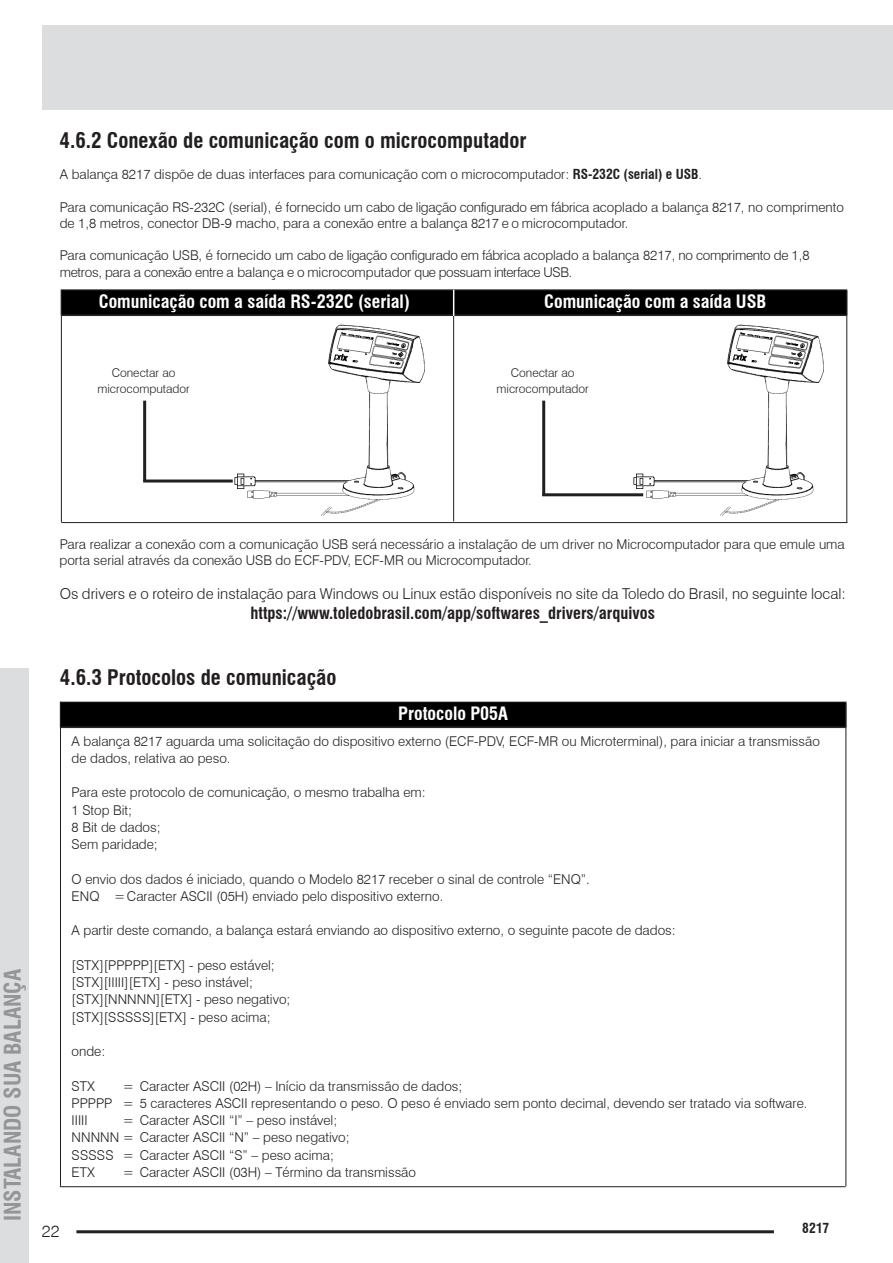
<style>
.page{position:relative;width:893px;height:1263px;background:#fff}
.page>*{position:absolute;margin:0;border:0;box-sizing:border-box;transform-origin:0 0}
.t1{font:700 condensed 22.5px "Swiss 721 BT";color:#939598}
.Sub_Subtítulo_-_Capítulo{font:700 condensed 21px "Swiss 721 BT";color:#231f20}
.t2{font:700 condensed 18px "Swiss 721 BT";color:#fff}
.t3{font:700 condensed 16.5px "Swiss 721 BT";color:#231f20}
.Num__Página_Dir{font:300 16.5px "Swiss 721 BT";color:#231f20}
.t4{font:300 15px "Swiss 721 BT";color:#231f20}
.Body_Text{font:300 13.5px/16.2px "Swiss 721 BT";color:#231f20}
.Body_Text-2{font:300 13.5px/16.2px "Swiss 721 BT";letter-spacing:-.02em;color:#231f20}
.t5{font:700 condensed 13.5px "Swiss 721 BT";color:#231f20}
.t6{font:300 12px "Swiss 721 BT";color:#231f20}
.s1{font-weight:700;font-stretch:condensed}
</style>
<div class="page">
<div style="left:0;top:668px;width:29px;height:595px;background:#dcdddf"></div>
<hr style="left:76px;top:1230px;width:698px;height:3px;background:#231f20">
<div style="left:43px;top:26px;width:850px;height:84px;background:#dcdddf"></div>
<hr style="left:61px;top:727px;width:785px;height:1px;background:#231f20">
<div style="left:60px;top:702px;width:786px;height:25px;background:#000"></div>
<div style="left:60px;top:702px;width:786px;height:25px;border:1px solid #231f20"></div>
<hr style="left:845px;top:702px;width:1px;height:484px;background:#231f20">
<hr style="left:60px;top:702px;width:1px;height:484px;background:#231f20">
<hr style="left:60px;top:1186px;width:785px;height:1px;background:#231f20">
<hr style="left:62px;top:315px;width:785px;height:1px;background:#231f20">
<hr style="left:61px;top:522px;width:786px;height:1px;background:#231f20">
<div style="left:61px;top:290px;width:786px;height:25px;background:#000"></div>
<div style="left:61px;top:290px;width:786px;height:25px;border:1px solid #231f20"></div>
<svg style="left:453px;top:290px;width:1px;height:26px"></svg>
<hr style="left:846px;top:290px;width:1px;height:232px;background:#231f20">
<hr style="left:61px;top:290px;width:1px;height:232px;background:#231f20">
<hr style="left:453px;top:316px;width:1px;height:205px;background:#231f20">
<img style="left:627px;top:324px;width:197px;height:192px">
<hr style="left:542px;top:401px;width:3px;height:95px;background:#231f20">
<hr style="left:542px;top:493px;width:101px;height:3px;background:#231f20">
<img style="left:228px;top:324px;width:197px;height:192px">
<hr style="left:143px;top:401px;width:3px;height:80px;background:#231f20">
<hr style="left:143px;top:479px;width:90px;height:3px;background:#231f20">
<p class="Sub_Subtítulo_-_Capítulo" style="left:60px;top:127px;width:468px">4.6.2 Conexão de comunicação com o microcomputador</p>
<p class="Body_Text" style="left:60px;top:166px;width:644px">A balança 8217 dispõe de duas interfaces para comunicação com o microcomputador: <span class="s1">RS-232C (serial) e USB</span>.</p>
<p class="Body_Text" style="left:60px;top:199px;width:786px">Para comunicação RS-232C (serial), é fornecido um cabo de ligação configurado em fábrica acoplado a balança 8217, no comprimento de 1,8 metros, conector DB-9 macho, para a conexão entre a balança 8217 e o microcomputador.</p>
<p class="Body_Text-2" style="left:60px;top:247px;width:751px">Para comunicação USB, é fornecido um cabo de ligação configurado em fábrica acoplado a balança 8217, no comprimento de 1,8 metros, para a conexão entre a balança e o microcomputador que possuam interface USB.</p>
<p class="t2" style="left:99px;top:291px;width:313px">Comunicação com a saída RS-232C (serial)</p>
<p class="t2" style="left:544px;top:291px;width:224px">Comunicação com a saída USB</p>
<p class="t6" style="left:112px;top:365px;width:65px">Conectar ao</p>
<p class="t6" style="left:97px;top:381px;width:94px">microcomputador</p>
<p class="t6" style="left:511px;top:365px;width:65px">Conectar ao</p>
<p class="t6" style="left:496px;top:381px;width:94px">microcomputador</p>
<p class="Body_Text" style="left:60px;top:536px;width:787px">Para realizar a conexão com a comunicação USB será necessário a instalação de um driver no Microcomputador para que emule uma porta serial através da conexão USB do ECF-PDV, ECF-MR ou Microcomputador.</p>
<p class="t4" style="left:60px;top:585px;width:788px">Os drivers e o roteiro de instalação para Windows ou Linux estão disponíveis no site da Toledo do Brasil, no seguinte local:</p>
<p class="t3" style="left:251px;top:603px;width:406px">https://www.toledobrasil.com/app/softwares_drivers/arquivos</p>
<h1 class="t1" style="left:-1px;top:1221px;width:254px;rotate:-90deg">INSTALANDO SUA BALANÇA</h1>
<p class="Sub_Subtítulo_-_Capítulo" style="left:60px;top:664px;width:278px">4.6.3 Protocolos de comunicação</p>
<p class="t2" style="left:398px;top:703px;width:111px">Protocolo P05A</p>
<p class="Body_Text" style="left:72px;top:732px;width:750px;line-height:17.2px">A balança 8217 aguarda uma solicitação do dispositivo externo (ECF-PDV, ECF-MR ou Microterminal), para iniciar a transmissão de dados, relativa ao peso.</p>
<p class="Body_Text" style="left:72px;top:784px;width:355px">Para este protocolo de comunicação, o mesmo trabalha em:</p>
<p class="Body_Text" style="left:72px;top:801px;width:62px">1 Stop Bit;</p>
<p class="Body_Text" style="left:72px;top:819px;width:91px">8 Bit de dados;</p>
<p class="Body_Text" style="left:72px;top:836px;width:88px">Sem paridade;</p>
<p class="Body_Text" style="left:72px;top:870px;width:520px">O envio dos dados é iniciado, quando o Modelo 8217 receber o sinal de controle “ENQ”.</p>
<p class="Body_Text" style="left:72px;top:888px;width:373px">ENQ =Caracter ASCII (05H) enviado pelo dispositivo externo.</p>
<p class="Body_Text" style="left:72px;top:922px;width:606px">A partir deste comando, a balança estará enviando ao dispositivo externo, o seguinte pacote de dados:</p>
<p class="Body_Text" style="left:72px;top:957px;width:205px">[STX][PPPPP][ETX] - peso estável;</p>
<p class="Body_Text" style="left:72px;top:974px;width:183px">[STX][IIIII][ETX] - peso instável;</p>
<p class="Body_Text" style="left:72px;top:991px;width:220px">[STX][NNNNN][ETX] - peso negativo;</p>
<p class="Body_Text" style="left:72px;top:1008px;width:200px">[STX][SSSSS][ETX] - peso acima;</p>
<p class="Body_Text" style="left:72px;top:1043px;width:35px">onde:</p>
<p class="Body_Text" style="left:72px;top:1077px;width:25px">STX</p>
<p class="Body_Text" style="left:123px;top:1077px;width:341px">= Caracter ASCII (02H) – Início da transmissão de dados;</p>
<p class="Body_Text" style="left:72px;top:1095px;width:737px">PPPPP = 5 caracteres ASCII representando o peso. O peso é enviado sem ponto decimal, devendo ser tratado via software.</p>
<p class="Body_Text" style="left:72px;top:1112px;width:17px">IIIII</p>
<p class="Body_Text" style="left:123px;top:1112px;width:216px">= Caracter ASCII “I” – peso instável;</p>
<p class="Body_Text" style="left:72px;top:1129px;width:279px">NNNNN = Caracter ASCII “N” – peso negativo;</p>
<p class="Body_Text" style="left:72px;top:1146px;width:264px">SSSSS = Caracter ASCII “S” – peso acima;</p>
<p class="Body_Text" style="left:72px;top:1164px;width:25px">ETX</p>
<p class="Body_Text" style="left:123px;top:1164px;width:295px">= Caracter ASCII (03H) – Término da transmissão</p>
<p class="Num__Página_Dir" style="left:42px;top:1221px;width:19px">22</p>
<p class="t5" style="left:802px;top:1220px;width:28px">8217</p>
</div>
